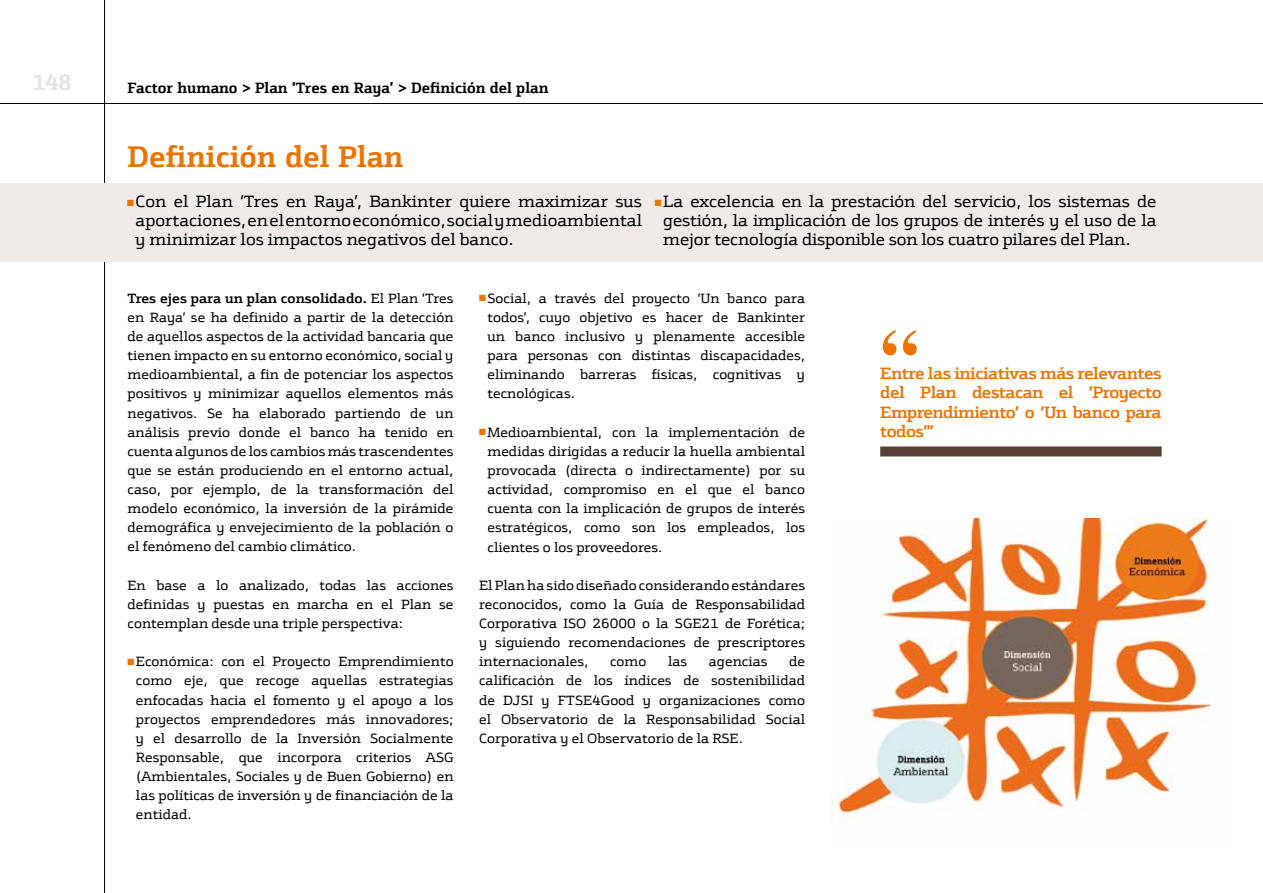
<style>
.page{position:relative;width:1263px;height:893px;background:#fff}
.page>*{position:absolute;margin:0;border:0;box-sizing:border-box;transform-origin:0 0}
.t1{font:700 75px "Times";color:#ec7405}
.t2{font:700 30px "Bankinter Text";color:#ec7405}
.t3{font:700 22.5px "Bankinter Text";color:#e3e4e4}
.t4{font:16.5px/19.2px "Bankinter";letter-spacing:-.005em;color:#000;text-align:justify}
.t5{font:700 16.5px/19.2px "Bankinter";letter-spacing:-.03em;color:#ec7405;text-align:justify}
.t6{font:700 15px "Bankinter Text";color:#000}
.t7{font:13.5px/19.2px "Bankinter";color:#000;text-align:justify}
.s1{color:#ec7405}
.s2{font-weight:700}
</style>
<div class="page">
<hr style="left:104px;top:0;width:1px;height:893px;background:#000">
<hr style="left:0;top:103px;width:1263px;height:1px;background:#000">
<div style="left:0;top:184px;width:1263px;height:78px;background:#f0ebe8"></div>
<div style="left:880px;top:446px;width:281px;height:10px;background:#573f33"></div>
<img style="left:831px;top:518px;width:380px;height:300px">
<h3 class="t3" style="left:33px;top:68px;width:41px">148</h3>
<p class="t6" style="left:128px;top:79px;width:422px">Factor humano &gt; Plan ‘Tres en Raya’ &gt; Definición del plan</p>
<h2 class="t2" style="left:128px;top:138px;width:277px">Definición del Plan</h2>
<p class="t4" style="left:136px;top:192px;width:508px;text-indent:-9px"><span class="s1">■</span> Con el Plan ‘Tres en Raya’, Bankinter quiere maximizar sus aportaciones, en el entorno económico, social y medioambiental y minimizar los impactos negativos del banco.</p>
<p class="t4" style="left:663px;top:192px;width:495px;text-indent:-8px"><span class="s1">■</span> La excelencia en la prestación del servicio, los sistemas de gestión, la implicación de los grupos de interés y el uso de la mejor tecnología disponible son los cuatro pilares del Plan.</p>
<p class="t7" style="left:128px;top:289px;width:328px"><span class="s2">Tres ejes para un plan consolidado.</span> El Plan ‘Tres en Raya’ se ha definido a partir de la detección de aquellos aspectos de la actividad bancaria que tienen impacto en su entorno económico, social y medioambiental, a fin de potenciar los aspectos positivos y minimizar aquellos elementos más negativos. Se ha elaborado partiendo de un análisis previo donde el banco ha tenido en cuenta algunos de los cambios más trascendentes que se están produciendo en el entorno actual, caso, por ejemplo, de la transformación del modelo económico, la inversión de la pirámide demográfica y envejecimiento de la población o el fenómeno del cambio climático.</p>
<p class="t7" style="left:128px;top:576px;width:328px">En base a lo analizado, todas las acciones definidas y puestas en marcha en el Plan se contemplan desde una triple perspectiva:</p>
<p class="t7" style="left:136px;top:652px;width:319px;text-indent:-8px"><span class="s1">■</span> Económica: con el Proyecto Emprendimiento como eje, que recoge aquellas estrategias enfocadas hacia el fomento y el apoyo a los proyectos emprendedores más innovadores; y el desarrollo de la Inversión Socialmente Responsable, que incorpora criterios ASG (Ambientales, Sociales y de Buen Gobierno) en las políticas de inversión y de financiación de la entidad.</p>
<p class="t7" style="left:487px;top:289px;width:319px;text-indent:-8px"><span class="s1">■</span> Social, a través del proyecto ‘Un banco para todos’, cuyo objetivo es hacer de Bankinter un banco inclusivo y plenamente accesible para personas con distintas discapacidades, eliminando barreras físicas, cognitivas y tecnológicas.</p>
<p class="t7" style="left:487px;top:423px;width:319px;text-indent:-8px"><span class="s1">■</span> Medioambiental, con la implementación de medidas dirigidas a reducir la huella ambiental provocada (directa o indirectamente) por su actividad, compromiso en el que el banco cuenta con la implicación de grupos de interés estratégicos, como son los empleados, los clientes o los proveedores.</p>
<p class="t7" style="left:479px;top:576px;width:327px">El Plan ha sido diseñado considerando estándares reconocidos, como la Guía de Responsabilidad Corporativa ISO 26000 o la SGE21 de Forética; y siguiendo recomendaciones de prescriptores internacionales,</p>
<p class="t7" style="left:610px;top:652px;width:38px">como</p>
<p class="t7" style="left:668px;top:652px;width:21px">las</p>
<p class="t7" style="left:709px;top:652px;width:60px">agencias</p>
<p class="t7" style="left:479px;top:652px;width:328px;text-indent:310px">de calificación de los índices de sostenibilidad de DJSI y FTSE4Good y organizaciones como el Observatorio de la Responsabilidad Social Corporativa y el Observatorio de la RSE.</p>
<h1 class="t1" style="left:880px;top:285px;width:39px">“</h1>
<p class="t5" style="left:880px;top:364px;width:283px">Entre las iniciativas más relevantes del Plan destacan el ‘Proyecto Emprendimiento’ o ‘Un banco para todos’”</p>
</div>
